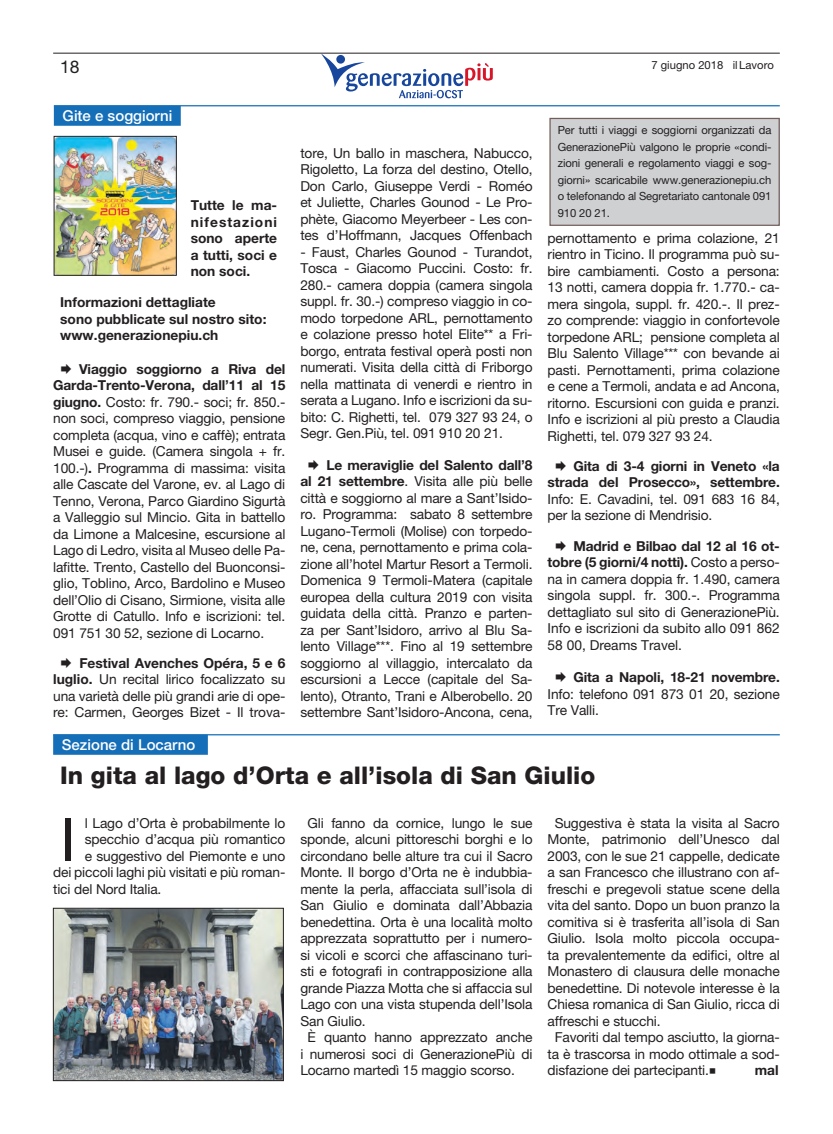
<style>
.page{position:relative;width:833px;height:1134px;background:#fff}
.page>*{position:absolute;margin:0;border:0;box-sizing:border-box;transform-origin:0 0}
.Capolettera_AAPI{font:60px "Helvetica Neue LT Pro";color:#231f20}
.t1{font:800 24.38px "Helvetica Neue LT Pro";color:#231f20}
.t2{font:17.5px "Helvetica Neue LT Pro";color:#231f20}
.Incipit_-_AAPI{font:500 15px "Helvetica Neue LT Pro";color:#fff}
.appuntamenti-agenda{font:13.75px/16.5px "Helvetica Neue LT Pro";letter-spacing:-.01em;color:#231f20;text-align:justify}
.Paragrafo_base_AAPI{font:13.75px/16.5px "Helvetica Neue LT Pro";letter-spacing:-.01em;color:#231f20;text-align:justify}
.appuntamenti-agenda-2{font:700 13.75px/16.5px "Helvetica Neue LT Pro";color:#231f20;text-align:justify}
.Capolettera_AAPI-2{font:13.75px "Helvetica Neue LT Pro";letter-spacing:-.01em;color:#231f20}
.Paragrafo_base_AAPI-2{font:700 13.75px "Helvetica Neue LT Pro";color:#231f20}
.t3{font:11.25px/16.5px "Helvetica Neue LT Pro";letter-spacing:-.01em;color:#231f20;text-align:justify}
.s1{font-weight:700}
.s2{font-weight:400}
</style>
<div class="page">
<svg style="left:321px;top:54px;width:172px;height:44px"></svg>
<hr style="left:53px;top:734px;width:727px;height:1px;background:#146eb8">
<div style="left:53px;top:735px;width:155px;height:20px;background:#146eb8"></div>
<hr style="left:54px;top:105px;width:726px;height:1px;background:#146eb8">
<div style="left:54px;top:106px;width:127px;height:20px;background:#146eb8"></div>
<img style="left:56px;top:138px;width:118px;height:135px">
<div style="left:550px;top:118px;width:229px;height:107px;background:#cfd0d2"></div>
<div style="left:549px;top:118px;width:231px;height:108px;border:1px solid #725f5c"></div>
<img style="left:55px;top:910px;width:226px;height:169px">
<div style="left:53px;top:908px;width:230px;height:173px;border:1px solid #231f20"></div>
<hr style="left:53px;top:53px;width:727px;height:1px;background:#231f20">
<p class="t2" style="left:60px;top:56px;width:21px">18</p>
<p class="t3" style="left:651px;top:56px;width:124px">7 giugno 2018 il Lavoro</p>
<p class="Incipit_-_AAPI" style="left:63px;top:106px;width:111px">Gite e soggiorni</p>
<p class="appuntamenti-agenda-2" style="left:191px;top:197px;width:88px">Tutte le ma&shy;nifestazioni sono aperte a tutti, soci e non soci.</p>
<p class="appuntamenti-agenda-2" style="left:60px;top:294px;width:157px">Informazioni dettagliate</p>
<p class="appuntamenti-agenda-2" style="left:60px;top:310px;width:208px">sono pubblicate sul nostro sito:</p>
<p class="appuntamenti-agenda-2" style="left:60px;top:327px;width:160px">www.generazionepiu.ch</p>
<p class="appuntamenti-agenda" style="left:53px;top:361px;width:234px;text-indent:7px">◻ <span class="s1">Viaggio soggiorno a Riva del Garda-Trento-Verona, dall’11 al 15 giugno.</span> Costo: fr. 790.- soci; fr. 850.- non soci, compreso viaggio, pensione completa (acqua, vino e caffè); entrata Musei e guide. (Camera singola + fr.<br>100.-)<span class="s1">.</span> Programma di massima: visita alle Cascate del Varone, ev. al Lago di Tenno, Verona, Parco Giardino Sigurtà a Valleggio sul Mincio. Gita in battello da Limone a Malcesine, escursione al Lago di Ledro, visita al Museo delle Pa&shy;lafitte. Trento, Castello del Buonconsi&shy;glio, Toblino, Arco, Bardolino e Museo dell’Olio di Cisano, Sirmione, visita alle Grotte di Catullo. Info e iscrizioni: tel.<br>091 751 30 52, sezione di Locarno.</p>
<p class="appuntamenti-agenda" style="left:53px;top:655px;width:234px;text-align:center">◻ <span class="s1">Festival Avenches Opéra, 5 e 6 luglio.</span> Un recital lirico focalizzato su una varietà delle più grandi arie di ope&shy;re: Carmen, Georges Bizet - Il trova-</p>
<p class="appuntamenti-agenda" style="left:300px;top:144px;width:234px">tore, Un ballo in maschera, Nabucco, Rigoletto, La forza del destino, Otello, Don Carlo, Giuseppe Verdi - Roméo et Juliette, Charles Gounod - Le Pro&shy;phète, Giacomo Meyerbeer - Les con&shy;tes d’Hoffmann, Jacques Offenbach</p>
<p class="appuntamenti-agenda" style="left:300px;top:243px;width:234px">- Faust, Charles Gounod - Turandot, Tosca - Giacomo Puccini. Costo: fr.<br>280.- camera doppia (camera singola suppl. fr. 30.-) compreso viaggio in co&shy;modo torpedone ARL, pernottamento e colazione presso hotel Elite** a Fri&shy;borgo, entrata festival operà posti non numerati. Visita della città di Friborgo nella mattinata di venerdi e rientro in serata a Lugano. Info e iscrizioni da su&shy;bito: C. Righetti, tel. 079 327 93 24, o Segr. Gen.Più, tel. 091 910 20 21.</p>
<p class="appuntamenti-agenda" style="left:300px;top:456px;width:234px;text-align:center">◻ <span class="s1">Le meraviglie del Salento dall’8 al 21 settembre</span>. Visita alle più belle città e soggiorno al mare a Sant’Isido&shy;ro. Programma: sabato 8 settembre Lugano-Termoli (Molise) con torpedo&shy;ne, cena, pernottamento e prima cola&shy;zione all’hotel Martur Resort a Termoli.<br>Domenica 9 Termoli-Matera (capitale europea della cultura 2019 con visita guidata della città. Pranzo e parten&shy;za per Sant’Isidoro, arrivo al Blu Sa&shy;lento Village***. Fino al 19 settembre soggiorno al villaggio, intercalato da escursioni a Lecce (capitale del Sa&shy;lento), Otranto, Trani e Alberobello. 20 settembre Sant’Isidoro-Ancona, cena,</p>
<p class="t3" style="left:558px;top:122px;width:215px">Per tutti i viaggi e soggiorni organizzati da GenerazionePiù valgono le proprie «condi&shy;zioni generali e regolamento viaggi e sog&shy;giorni» scaricabile www.generazionepiu.ch o telefonando al Segretariato cantonale 091<br>910 20 21.</p>
<p class="appuntamenti-agenda" style="left:547px;top:229px;width:234px">pernottamento e prima colazione, 21 rientro in Ticino. Il programma può su&shy;bire cambiamenti. Costo a persona:<br>13 notti, camera doppia fr. 1.770.- ca&shy;mera singola, suppl. fr. 420.-. Il prez&shy;zo comprende: viaggio in confortevole torpedone ARL; pensione completa al Blu Salento Village*** con bevande ai pasti. Pernottamenti, prima colazione e cene a Termoli, andata e ad Ancona, ritorno. Escursioni con guida e pranzi.<br>Info e iscrizioni al più presto a Claudia Righetti, tel. 079 327 93 24.</p>
<p class="appuntamenti-agenda-2" style="left:547px;top:457px;width:234px;text-indent:7px">◻ Gita di 3-4 giorni in Veneto «la strada del Prosecco», settembre.<br><span class="s2">Info: E. Cavadini, tel. 091 683 16 84, per la sezione di Mendrisio.</span></p>
<p class="appuntamenti-agenda" style="left:547px;top:537px;width:234px;text-indent:7px">◻ <span class="s1">Madrid e Bilbao dal 12 al 16 ot&shy;tobre (5 giorni/4 notti).</span> Costo a perso&shy;na in camera doppia fr. 1.490, camera singola suppl. fr. 300.-. Programma dettagliato sul sito di GenerazionePiù.<br>Info e iscrizioni da subito allo 091 862<br>58 00, Dreams Travel.</p>
<p class="appuntamenti-agenda" style="left:547px;top:669px;width:234px;text-indent:7px">◻ <span class="s1">Gita a Napoli, 18-21 novembre.<br></span>Info: telefono 091 873 01 20, sezione Tre Valli.</p>
<p class="Incipit_-_AAPI" style="left:62px;top:735px;width:135px">Sezione di Locarno</p>
<p class="t1" style="left:60px;top:760px;width:536px">In gita al lago d’Orta e all’isola di San Giulio</p>
<p class="Capolettera_AAPI" style="left:60px;top:803px;width:17px">I</p>
<p class="Capolettera_AAPI-2" style="left:85px;top:814px;width:202px">l Lago d’Orta è probabilmente lo</p>
<p class="Capolettera_AAPI-2" style="left:85px;top:831px;width:202px">specchio d’acqua più romantico</p>
<p class="Capolettera_AAPI-2" style="left:85px;top:847px;width:202px">e suggestivo del Piemonte e uno</p>
<p class="Capolettera_AAPI-2" style="left:53px;top:864px;width:234px">dei piccoli laghi più visitati e più roman-</p>
<p class="Capolettera_AAPI-2" style="left:53px;top:880px;width:110px">tici del Nord Italia.</p>
<p class="Paragrafo_base_AAPI" style="left:300px;top:814px;width:234px;text-indent:7px">Gli fanno da cornice, lungo le sue sponde, alcuni pittoreschi borghi e lo circondano belle alture tra cui il Sacro Monte. Il borgo d’Orta ne è indubbia&shy;mente la perla, affacciata sull’isola di San Giulio e dominata dall’Abbazia benedettina. Orta è una località molto apprezzata soprattutto per i numero&shy;si vicoli e scorci che affascinano turi&shy;sti e fotografi in contrapposizione alla grande Piazza Motta che si affaccia sul Lago con una vista stupenda dell’Isola San Giulio.</p>
<p class="Paragrafo_base_AAPI" style="left:300px;top:1029px;width:234px;text-indent:7px">È quanto hanno apprezzato anche i numerosi soci di GenerazionePiù di Locarno martedì 15 maggio scorso.</p>
<p class="Paragrafo_base_AAPI" style="left:547px;top:814px;width:234px;text-indent:7px">Suggestiva è stata la visita al Sacro Monte, patrimonio dell’Unesco dal 2003, con le sue 21 cappelle, dedicate a san Francesco che illustrano con af&shy;freschi e pregevoli statue scene della vita del santo. Dopo un buon pranzo la comitiva si è trasferita all’isola di San Giulio. Isola molto piccola occupa&shy;ta prevalentemente da edifici, oltre al Monastero di clausura delle monache benedettine. Di notevole interesse è la Chiesa romanica di San Giulio, ricca di affreschi e stucchi.</p>
<p class="Paragrafo_base_AAPI" style="left:547px;top:1029px;width:234px;text-indent:7px">Favoriti dal tempo asciutto, la giorna&shy;ta è trascorsa in modo ottimale a sod&shy;disfazione dei partecipanti.○</p>
<p class="Paragrafo_base_AAPI-2" style="left:755px;top:1062px;width:25px">mal</p>
</div>
